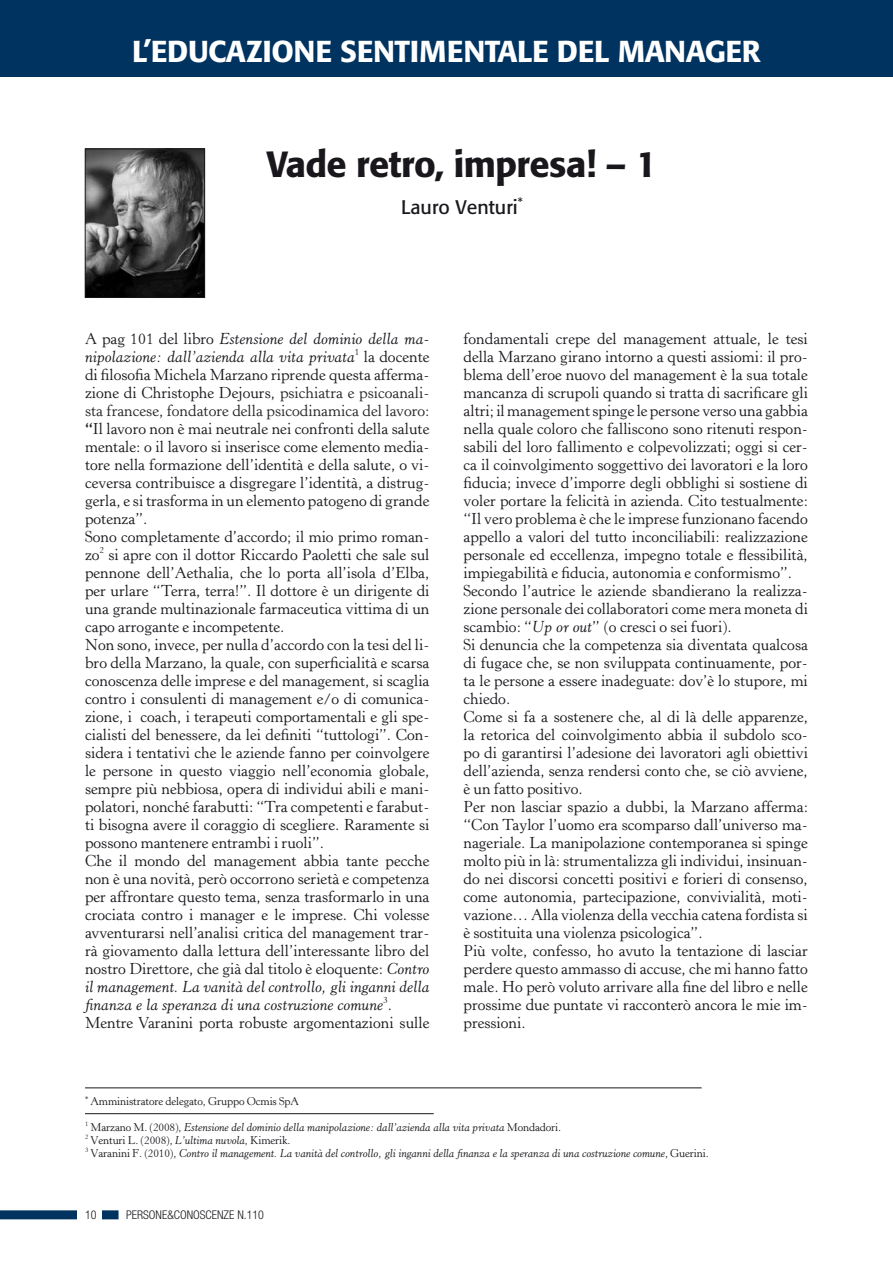
<style>
.page{position:relative;width:893px;height:1263px;background:#fff}
.page>*{position:absolute;margin:0;border:0;box-sizing:border-box;transform-origin:0 0}
.t1{font:500 36px "Formata";letter-spacing:-.015em;color:#1a171c}
.t2{font:500 30px "Formata";letter-spacing:-.015em;color:#fff}
.t3{font:19.5px "Formata";color:#1a171c}
.t4{font:15.75px/18px "Horley Old Style";color:#1a171c}
.t5{font:300 condensed 12px "Helvetica Neue";color:#1a171c}
.t6{font:italic 11.25px/12.9px "Horley Old Style";letter-spacing:-.01em;color:#1a171c}
.t7{font:11.25px "Horley Old Style";letter-spacing:-.01em;color:#1a171c}
.s1{font-style:italic}
.s2{color:#252525}
.s3{font-weight:700;color:#252525}
.s4{font-style:normal}
</style>
<div class="page">
<div style="left:0;top:0;width:893px;height:77px;background:#00335f"></div>
<img style="left:87px;top:151px;width:116px;height:145px">
<div style="left:85px;top:149px;width:120px;height:149px;border:1px solid #1a171c"></div>
<div style="left:0;top:1210px;width:119px;height:9px;background:#00335f"></div>
<div style="left:77px;top:1197px;width:24px;height:30px;background:#fff"></div>
<hr style="left:85px;top:1087px;width:617px;height:1px;background:#1a171c">
<hr style="left:85px;top:1113px;width:349px;height:1px;background:#1a171c">
<h2 class="t2" style="left:132px;top:33px;width:630px">L’EDUCAZIONE SENTIMENTALE DEL MANAGER</h2>
<h1 class="t1" style="left:267px;top:143px;width:392px">VADE RETRO, IMPRESA! – 1</h1>
<p class="t3" style="left:401px;top:195px;width:123px">Lauro Venturi<sup>*</sup></p>
<p class="t4" style="left:85px;top:330px;width:346px">A pag 101 del libro <span class="s1">Estensione del dominio della ma&shy;nipolazione: dall’azienda alla vita privata</span><sup>1</sup> la docente di filosofia Michela Marzano riprende questa afferma&shy;zione di Christophe Dejours, <span class="s2">psichiatra e psicoanali&shy;sta francese, fondatore della psicodinamica del lavoro: </span><span class="s3">“</span>Il lavoro non è mai neutrale nei confronti della salute mentale: o il lavoro si inserisce come elemento media&shy;tore nella formazione dell’identità e della salute, o vi&shy;ceversa contribuisce a disgregare l’identità, a distrug&shy;gerla, e si trasforma in un elemento patogeno di grande potenza”.<br>Sono completamente d’accordo; il mio primo roman&shy;zo<sup>2</sup> si apre con il dottor Riccardo Paoletti che sale sul pennone dell’Aethalia, che lo porta all’isola d’Elba, per urlare “Terra, terra!”. Il dottore è un dirigente di una grande multinazionale farmaceutica vittima di un capo arrogante e incompetente.<br>Non sono, invece, per nulla d’accordo con la tesi del li&shy;bro della Marzano, la quale, con superficialità e scarsa conoscenza delle imprese e del management, si scaglia contro i consulenti di management e/o di comunica&shy;zione, i coach, i terapeuti comportamentali e gli spe&shy;cialisti del benessere, da lei definiti “tuttologi”. Con&shy;sidera i tentativi che le aziende fanno per coinvolgere le persone in questo viaggio nell’economia globale, sempre più nebbiosa, opera di individui abili e mani&shy;polatori, nonché farabutti: “Tra competenti e farabut&shy;ti bisogna avere il coraggio di scegliere. Raramente si possono mantenere entrambi i ruoli”.<br>Che il mondo del management abbia tante pecche non è una novità, però occorrono serietà e competenza per affrontare questo tema, senza trasformarlo in una crociata contro i manager e le imprese. Chi volesse avventurarsi nell’analisi critica del management trar&shy;rà giovamento dalla lettura dell’interessante libro del nostro Direttore, che già dal titolo è eloquente: <span class="s1">Contro il management. La vanità del controllo, gli inganni della finanza e la speranza di una costruzione comune</span><sup>3</sup>.<br>Mentre Varanini porta robuste argomentazioni sulle</p>
<p class="t4" style="left:463px;top:330px;width:346px">fondamentali crepe del management attuale, le tesi della Marzano girano intorno a questi assiomi: il pro&shy;blema dell’eroe nuovo del management è la sua totale mancanza di scrupoli quando si tratta di sacrificare gli altri; il management spinge le persone verso una gabbia nella quale coloro che falliscono sono ritenuti respon&shy;sabili del loro fallimento e colpevolizzati; oggi si cer&shy;ca il coinvolgimento soggettivo dei lavoratori e la loro fiducia; invece d’imporre degli obblighi si sostiene di voler portare la felicità in azienda. Cito testualmente: “Il vero problema è che le imprese funzionano facendo appello a valori del tutto inconciliabili: realizzazione personale ed eccellenza, impegno totale e flessibilità, impiegabilità e fiducia, autonomia e conformismo”.<br>Secondo l’autrice le aziende sbandierano la realizza&shy;zione personale dei collaboratori come mera moneta di scambio: “<span class="s1">Up or out</span>” (o cresci o sei fuori).<br>Si denuncia che la competenza sia diventata qualcosa di fugace che, se non sviluppata continuamente, por&shy;ta le persone a essere inadeguate: dov’è lo stupore, mi chiedo.<br>Come si fa a sostenere che, al di là delle apparenze, la retorica del coinvolgimento abbia il subdolo sco&shy;po di garantirsi l’adesione dei lavoratori agli obiettivi dell’azienda, senza rendersi conto che, se ciò avviene, è un fatto positivo.<br>Per non lasciar spazio a dubbi, la Marzano afferma: “Con Taylor l’uomo era scomparso dall’universo ma&shy;nageriale. La manipolazione contemporanea si spinge molto più in là: strumentalizza gli individui, insinuan&shy;do nei discorsi concetti positivi e forieri di consenso, come autonomia, partecipazione, convivialità, moti&shy;vazione… Alla violenza della vecchia catena fordista si è sostituita una violenza psicologica”.<br>Più volte, confesso, ho avuto la tentazione di lasciar perdere questo ammasso di accuse, che mi hanno fatto male. Ho però voluto arrivare alla fine del libro e nelle prossime due puntate vi racconterò ancora le mie im&shy;pressioni.</p>
<p class="t7" style="left:85px;top:1094px;width:215px"><sup>*</sup> Amministratore delegato, Gruppo Ocmis SpA</p>
<p class="t6" style="left:85px;top:1121px;width:625px"><sup>1</sup> <span class="s4">Marzano M. (2008),</span> Estensione del dominio della manipolazione: dall’azienda alla vita privata <span class="s4">Mondadori.<br></span><sup>2</sup> <span class="s4">Venturi L. (2008),</span> L’ultima nuvola<span class="s4">, Kimerik.<br></span><sup>3</sup> <span class="s4">Varanini F. (2010),</span> Contro il management. La vanità del controllo, gli inganni della finanza e la speranza di una costruzione comune<span class="s4">, Guerini.</span></p>
<p class="t5" style="left:85px;top:1208px;width:13px">10</p>
<p class="t5" style="left:126px;top:1208px;width:139px">PERSONE&amp;CONOSCENZE N.110</p>
</div>
